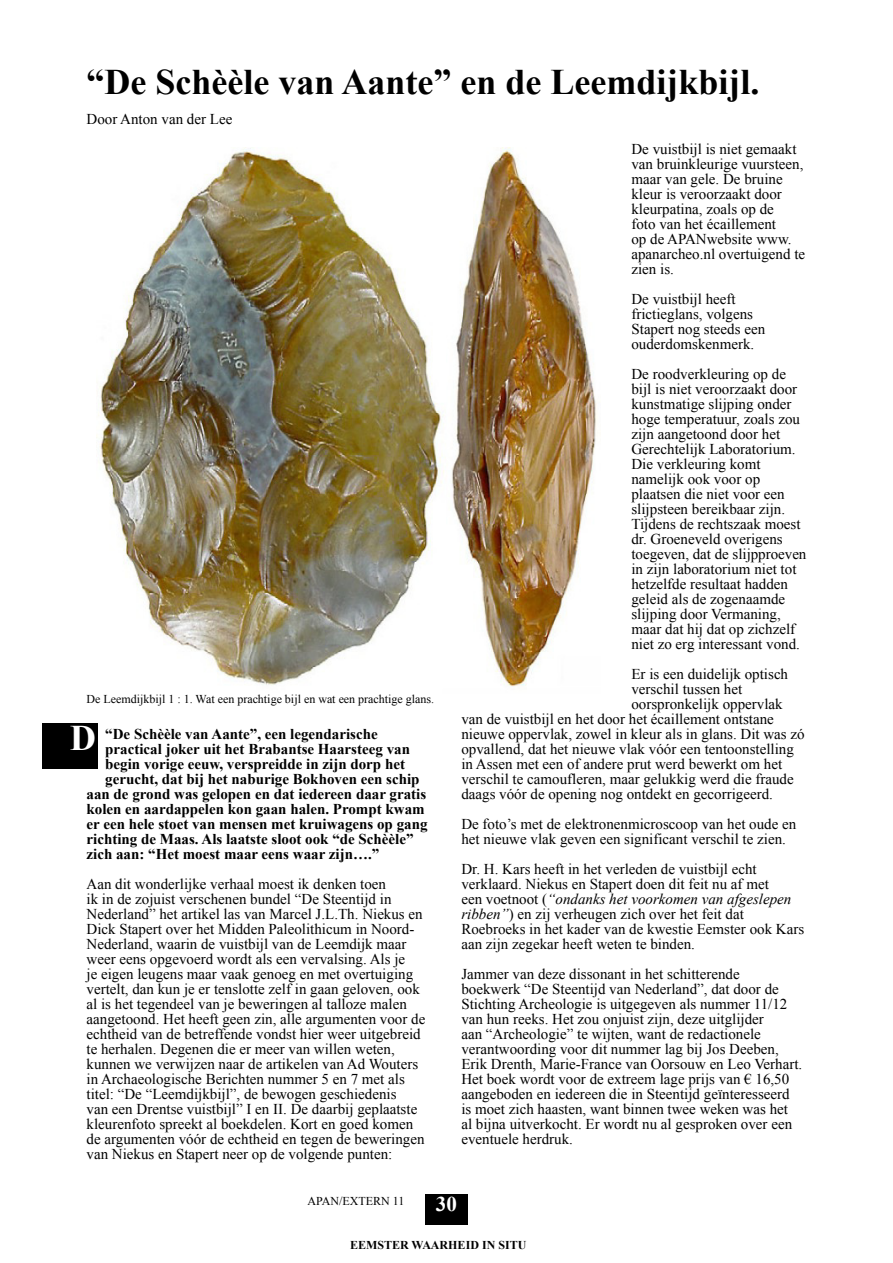
<style>
.page{position:relative;width:893px;height:1263px;background:#fff}
.page>*{position:absolute;margin:0;border:0;box-sizing:border-box;transform-origin:0 0}
.t1{font:700 36px "Times New Roman";color:#000}
.t2{font:700 36px "Times New Roman";color:#fff}
.t3{font:700 21px "Times New Roman";color:#fff}
.t4{font:15px/15px "Times New Roman";color:#000}
.t5{font:700 15px "Times New Roman";color:#000}
.t6{font:12px "Times New Roman";color:#000}
.t7{font:700 12px "Times New Roman";color:#000}
.s1{font-style:italic}
</style>
<div class="page">
<div style="left:425px;top:1195px;width:43px;height:30px;background:#000"></div>
<div style="left:43px;top:724px;width:55px;height:45px;background:#000"></div>
<img style="left:96px;top:148px;width:501px;height:538px">
<h1 class="t1" style="left:87px;top:57px;width:674px">“De Schèèle van Aante” en de Leemdijkbijl.</h1>
<p class="t4" style="left:87px;top:111px;width:147px">Door Anton van der Lee</p>
<p class="t6" style="left:87px;top:691px;width:349px">De Leemdijkbijl 1 : 1. Wat een prachtige bijl en wat een prachtige glans.</p>
<h1 class="t2" style="left:70px;top:713px;width:27px">D</h1>
<p class="t5" style="left:105px;top:723px;width:274px">“De Schèèle van Aante”, een legendarische</p>
<p class="t5" style="left:105px;top:738px;width:306px">practical joker uit het Brabantse Haarsteeg van</p>
<p class="t5" style="left:105px;top:753px;width:301px">begin vorige eeuw, verspreidde in zijn dorp het</p>
<p class="t5" style="left:105px;top:768px;width:316px">gerucht, dat bij het naburige Bokhoven een schip</p>
<p class="t5" style="left:87px;top:783px;width:341px">aan de grond was gelopen en dat iedereen daar gratis</p>
<p class="t5" style="left:87px;top:798px;width:340px">kolen en aardappelen kon gaan halen. Prompt kwam</p>
<p class="t5" style="left:87px;top:813px;width:342px">er een hele stoet van mensen met kruiwagens op gang</p>
<p class="t5" style="left:87px;top:828px;width:329px">richting de Maas. Als laatste sloot ook “de Schèèle”</p>
<p class="t5" style="left:87px;top:843px;width:294px">zich aan: “Het moest maar eens waar zijn….”</p>
<p class="t4" style="left:87px;top:876px;width:340px">Aan dit wonderlijke verhaal moest ik denken toen<br>ik in de zojuist verschenen bundel “De Steentijd in Nederland” het artikel las van Marcel J.L.Th. Niekus en Dick Stapert over het Midden Paleolithicum in Noord-Nederland, waarin de vuistbijl van de Leemdijk maar weer eens opgevoerd wordt als een vervalsing. Als je<br>je eigen leugens maar vaak genoeg en met overtuiging vertelt, dan kun je er tenslotte zelf in gaan geloven, ook al is het tegendeel van je beweringen al talloze malen aangetoond. Het heeft geen zin, alle argumenten voor de echtheid van de betreffende vondst hier weer uitgebreid te herhalen. Degenen die er meer van willen weten, kunnen we verwijzen naar de artikelen van Ad Wouters in Archaeologische Berichten nummer 5 en 7 met als titel: “De “Leemdijkbijl”, de bewogen geschiedenis<br>van een Drentse vuistbijl” I en II. De daarbij geplaatste kleurenfoto spreekt al boekdelen. Kort en goed komen de argumenten vóór de echtheid en tegen de beweringen van Niekus en Stapert neer op de volgende punten:</p>
<p class="t4" style="left:631px;top:141px;width:175px">De vuistbijl is niet gemaakt van bruinkleurige vuursteen, maar van gele. De bruine kleur is veroorzaakt door kleurpatina, zoals op de<br>foto van het écaillement<br>op de APANwebsite www. apanarcheo.nl overtuigend te zien is.</p>
<p class="t4" style="left:631px;top:291px;width:135px">De vuistbijl heeft frictieglans, volgens<br>Stapert nog steeds een ouderdomskenmerk.</p>
<p class="t4" style="left:631px;top:366px;width:176px">De roodverkleuring op de bijl is niet veroorzaakt door kunstmatige slijping onder hoge temperatuur, zoals zou zijn aangetoond door het<br>Gerechtelijk Laboratorium.<br>Die verkleuring komt namelijk ook voor op plaatsen die niet voor een slijpsteen bereikbaar zijn.<br>Tijdens de rechtszaak moest dr. Groeneveld overigens toegeven, dat de slijpproeven in zijn laboratorium niet tot hetzelfde resultaat hadden geleid als de zogenaamde slijping door Vermaning, maar dat hij dat op zichzelf niet zo erg interessant vond.</p>
<p class="t4" style="left:631px;top:666px;width:158px">Er is een duidelijk optisch</p>
<p class="t4" style="left:631px;top:681px;width:112px">verschil tussen het</p>
<p class="t4" style="left:631px;top:696px;width:153px">oorspronkelijk oppervlak</p>
<p class="t4" style="left:461px;top:711px;width:314px">van de vuistbijl en het door het écaillement ontstane</p>
<p class="t4" style="left:461px;top:726px;width:345px">nieuwe oppervlak, zowel in kleur als in glans. Dit was zó</p>
<p class="t4" style="left:461px;top:741px;width:334px">opvallend, dat het nieuwe vlak vóór een tentoonstelling</p>
<p class="t4" style="left:461px;top:756px;width:322px">in Assen met een of andere prut werd bewerkt om het</p>
<p class="t4" style="left:461px;top:771px;width:334px">verschil te camoufleren, maar gelukkig werd die fraude</p>
<p class="t4" style="left:461px;top:786px;width:313px">daags vóór de opening nog ontdekt en gecorrigeerd.</p>
<p class="t4" style="left:461px;top:816px;width:336px">De foto’s met de elektronenmicroscoop van het oude en het nieuwe vlak geven een significant verschil te zien.</p>
<p class="t4" style="left:461px;top:861px;width:344px">Dr. H. Kars heeft in het verleden de vuistbijl echt verklaard. Niekus en Stapert doen dit feit nu af met<br>een voetnoot (<span class="s1">“ondanks het voorkomen van afgeslepen ribben”</span>) en zij verheugen zich over het feit dat Roebroeks in het kader van de kwestie Eemster ook Kars aan zijn zegekar heeft weten te binden.</p>
<p class="t4" style="left:461px;top:966px;width:342px">Jammer van deze dissonant in het schitterende boekwerk “De Steentijd van Nederland”, dat door de Stichting Archeologie is uitgegeven als nummer 11/12 van hun reeks. Het zou onjuist zijn, deze uitglijder<br>aan “Archeologie” te wijten, want de redactionele verantwoording voor dit nummer lag bij Jos Deeben, Erik Drenth, Marie-France van Oorsouw en Leo Verhart.<br>Het boek wordt voor de extreem lage prijs van € 16,50 aangeboden en iedereen die in Steentijd geïnteresseerd is moet zich haasten, want binnen twee weken was het al bijna uitverkocht. Er wordt nu al gesproken over een eventuele herdruk.</p>
<p class="t6" style="left:308px;top:1193px;width:98px">APAN/EXTERN 11</p>
<h2 class="t3" style="left:436px;top:1189px;width:22px">30</h2>
<p class="t7" style="left:350px;top:1236px;width:178px">EEMSTER WAARHEID IN SITU</p>
</div>
